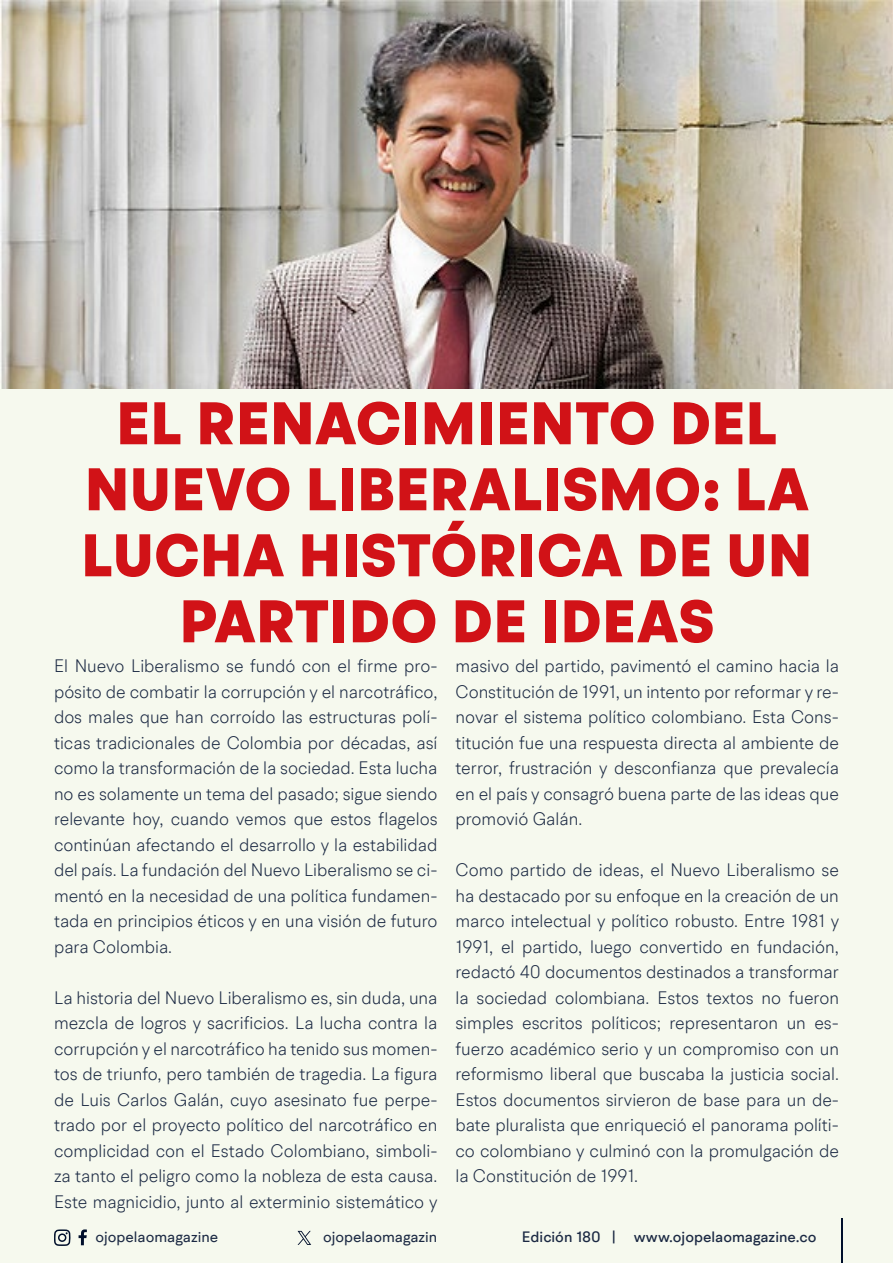
<style>
.page{position:relative;width:893px;height:1263px;background:#f6f9ee}
.page>*{position:absolute;margin:0;border:0;box-sizing:border-box;transform-origin:0 0}
.t1{font:900 60px/66px "BR Hendrix";letter-spacing:.01em;color:#d11217;text-align:center}
.t2{font:300 18px/25.5px "BR Hendrix";color:#1b2943;text-align:justify;scale:.96 1}
.t3{font:500 15px "BR Hendrix";color:#1b2943}
.t4{font:15px "BR Hendrix";color:#1b2943}
</style>
<div class="page">
<svg style="left:79px;top:1229px;width:8px;height:16px"></svg>
<svg style="left:54px;top:1229px;width:17px;height:17px"></svg>
<hr style="left:841px;top:1219px;width:1px;height:44px;background:#000f2b">
<svg style="left:298px;top:1231px;width:13px;height:14px"></svg>
<img style="left:0;top:0;width:893px;height:389px">
<h1 class="t1" style="left:81px;top:392px;width:732px">EL RENACIMIENTO DEL<br>NUEVO LIBERALISMO: LA<br>LUCHA HISTÓRICA DE UN<br>PARTIDO DE IDEAS</h1>
<p class="t2" style="left:54px;top:653px;width:401px">El Nuevo Liberalismo se fundó con el firme pro&shy;pósito de combatir la corrupción y el narcotráfico, dos males que han corroído las estructuras polí&shy;ticas tradicionales de Colombia por décadas, así como la transformación de la sociedad. Esta lucha no es solamente un tema del pasado; sigue siendo relevante hoy, cuando vemos que estos flagelos continúan afectando el desarrollo y la estabilidad del país. La fundación del Nuevo Liberalismo se ci&shy;mentó en la necesidad de una política fundamen&shy;tada en principios éticos y en una visión de futuro para Colombia.</p>
<p class="t2" style="left:54px;top:985px;width:401px">La historia del Nuevo Liberalismo es, sin duda, una mezcla de logros y sacrificios. La lucha contra la corrupción y el narcotráfico ha tenido sus momen&shy;tos de triunfo, pero también de tragedia. La figura de Luis Carlos Galán, cuyo asesinato fue perpe&shy;trado por el proyecto político del narcotráfico en complicidad con el Estado Colombiano, simboli&shy;za tanto el peligro como la nobleza de esta causa.<br>Este magnicidio, junto al exterminio sistemático y</p>
<p class="t2" style="left:455px;top:653px;width:401px">masivo del partido, pavimentó el camino hacia la Constitución de 1991, un intento por reformar y re&shy;novar el sistema político colombiano. Esta Cons&shy;titución fue una respuesta directa al ambiente de terror, frustración y desconfianza que prevalecía en el país y consagró buena parte de las ideas que promovió Galán.</p>
<p class="t2" style="left:455px;top:857px;width:401px">Como partido de ideas, el Nuevo Liberalismo se ha destacado por su enfoque en la creación de un marco intelectual y político robusto. Entre 1981 y 1991, el partido, luego convertido en fundación, redactó 40 documentos destinados a transformar la sociedad colombiana. Estos textos no fueron simples escritos políticos; representaron un es&shy;fuerzo académico serio y un compromiso con un reformismo liberal que buscaba la justicia social.<br>Estos documentos sirvieron de base para un de&shy;bate pluralista que enriqueció el panorama políti&shy;co colombiano y culminó con la promulgación de la Constitución de 1991.</p>
<p class="t4" style="left:96px;top:1227px;width:124px">ojopelaomagazine</p>
<p class="t4" style="left:323px;top:1227px;width:116px">ojopelaomagazin</p>
<p class="t3" style="left:522px;top:1227px;width:296px">Edición 180 | www.ojopelaomagazine.co</p>
</div>
